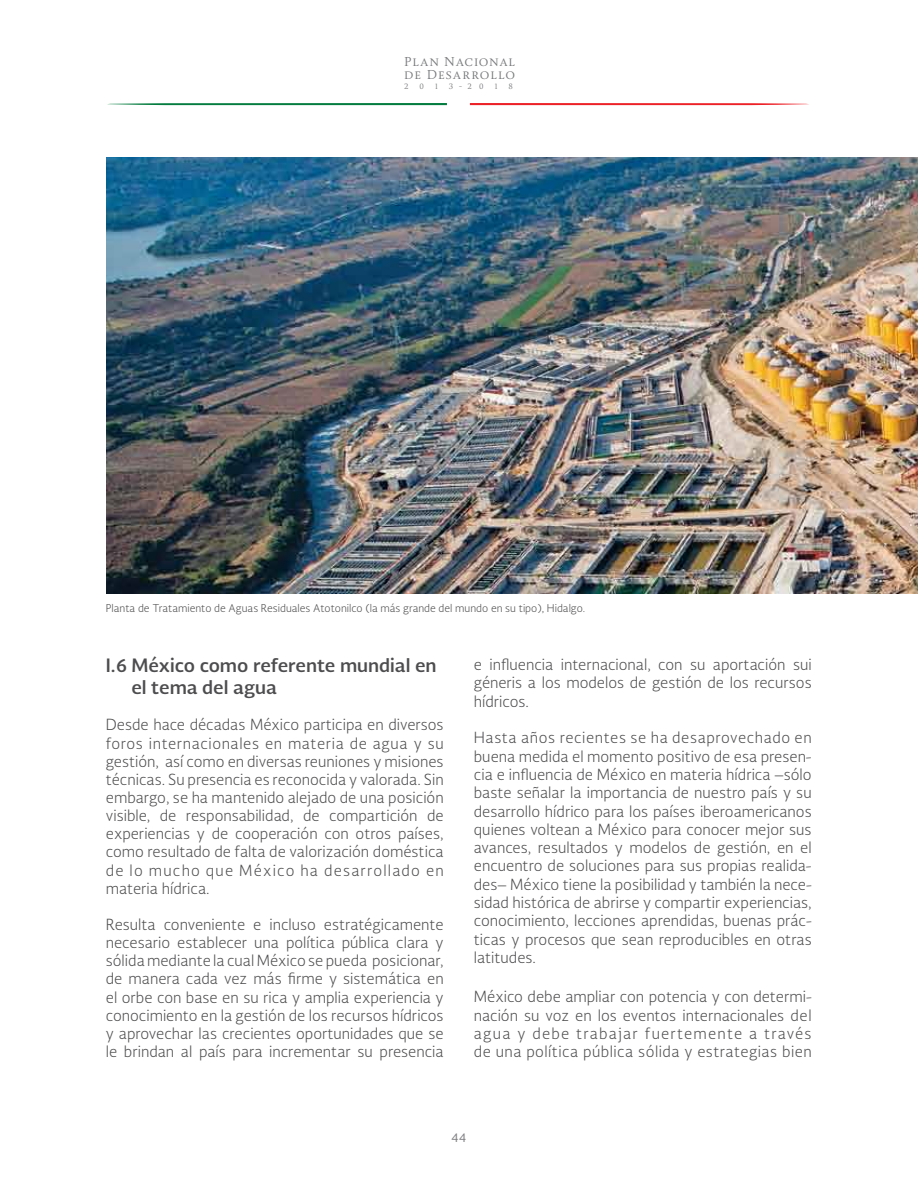
<style>
.page{position:relative;width:918px;height:1188px;background:#fff}
.page>*{position:absolute;margin:0;border:0;box-sizing:border-box;transform-origin:0 0}
.t1{font:700 18px/21.6px "Soberana Sans";color:#4d4d4f}
.t2{font:300 15px/18.3px "Soberana Sans";color:#4d4d4f;text-align:justify}
.t3{font:12px/12.9px "Soberana Titular";letter-spacing:.07em;color:#77787b}
.t4{font:12px "Soberana Sans";color:#807f83}
.t5{font:300 10.5px "Soberana Sans";color:#4d4d4f}
.t6{font:7.2px "Soberana Titular";color:#77787b}
</style>
<div class="page">
<svg style="left:107px;top:103px;width:340px;height:2px"></svg>
<svg style="left:470px;top:103px;width:339px;height:2px"></svg>
<img style="left:106px;top:157px;width:812px;height:437px">
<p class="t3" style="left:404px;top:55px;width:113px">Plan Nacional de Desarrollo</p>
<p class="t6" style="left:404px;top:82px;width:6px">2</p>
<p class="t6" style="left:419px;top:82px;width:6px">0</p>
<p class="t6" style="left:435px;top:82px;width:5px">1</p>
<p class="t6" style="left:449px;top:82px;width:36px">3 - 2 0</p>
<p class="t6" style="left:494px;top:82px;width:5px">1</p>
<p class="t6" style="left:509px;top:82px;width:6px">8</p>
<p class="t5" style="left:106px;top:602px;width:481px">Planta de Tratamiento de Aguas Residuales Atotonilco (la más grande del mundo en su tipo), Hidalgo.</p>
<p class="t1" style="left:131px;top:654px;width:307px;text-indent:-26px">I.6 México como referente mundial en el tema del agua</p>
<p class="t2" style="left:106px;top:715px;width:339px">Desde hace décadas México participa en diversos foros internacionales en materia de agua y su gestión, así como en diversas reuniones y misiones técnicas. Su presencia es reconocida y valorada. Sin embargo, se ha mantenido alejado de una posición visible, de responsabilidad, de compartición de experiencias y de cooperación con otros países, como resultado de falta de valorización doméstica de lo mucho que México ha desarrollado en materia hídrica.</p>
<p class="t2" style="left:106px;top:915px;width:339px">Resulta conveniente e incluso estratégicamente necesario establecer una política pública clara y sólida mediante la cual México se pueda posicionar, de manera cada vez más firme y sistemática en el orbe con base en su rica y amplia experiencia y conocimiento en la gestión de los recursos hídricos y aprovechar las crecientes oportunidades que se le brindan al país para incrementar su presencia</p>
<p class="t2" style="left:474px;top:655px;width:339px">e influencia internacional, con su aportación sui géneris a los modelos de gestión de los recursos hídricos.</p>
<p class="t2" style="left:474px;top:728px;width:339px">Hasta años recientes se ha desaprovechado en buena medida el momento positivo de esa presen&shy;cia e influencia de México en materia hídrica –sólo baste señalar la importancia de nuestro país y su desarrollo hídrico para los países iberoamericanos quienes voltean a México para conocer mejor sus avances, resultados y modelos de gestión, en el encuentro de soluciones para sus propias realida&shy;des– México tiene la posibilidad y también la nece&shy;sidad histórica de abrirse y compartir experiencias, conocimiento, lecciones aprendidas, buenas prác&shy;ticas y procesos que sean reproducibles en otras latitudes.</p>
<p class="t2" style="left:474px;top:987px;width:339px">México debe ampliar con potencia y con determi&shy;nación su voz en los eventos internacionales del agua y debe trabajar fuertemente a través de una política pública sólida y estrategias bien</p>
<p class="t4" style="left:451px;top:1130px;width:17px">44</p>
</div>
